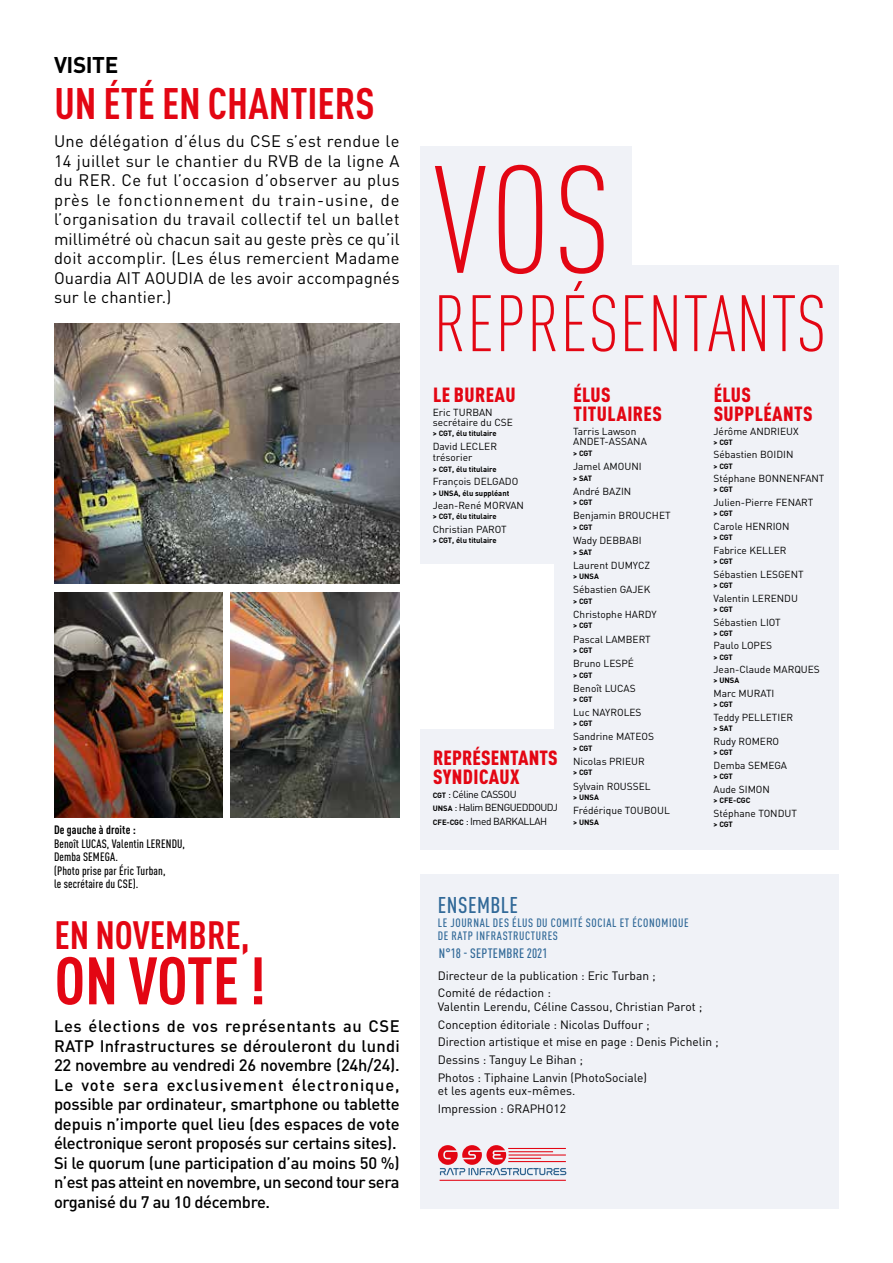
<style>
.page{position:relative;width:893px;height:1263px;background:#fff}
.page>*{position:absolute;margin:0;border:0;box-sizing:border-box;transform-origin:0 0}
.t1{font:300 condensed 150px "DIN Pro";color:#e30613}
.t2{font:300 condensed 78.6px "DIN Pro";letter-spacing:.01em;color:#e30613}
.t3{font:700 condensed 66px "DIN Pro";color:#e30613}
.t4{font:700 condensed 43.5px "DIN Pro";color:#e30613}
.t5{font:700 condensed 39px "DIN Pro";color:#e30613}
.t6{font:500 condensed 22.5px "DIN Pro";letter-spacing:.02em;color:#316998}
.t7{font:700 22.5px "DIN";letter-spacing:-.02em;color:#000}
.t8{font:900 condensed 20.25px/19px "DIN Pro";letter-spacing:.02em;color:#e30613}
.t9{font:500 16.5px/19.5px "DIN";letter-spacing:-.015em;color:#000}
.t10{font:16.5px/19.5px "DIN Pro";letter-spacing:.01em;color:#000;text-align:justify}
.t11{font:500 condensed 13.5px "DIN Pro";letter-spacing:.02em;color:#316998}
.t12{font:12px/17.7px "DIN Pro";color:#000}
.t13{font:500 condensed 12px/13.5px "DIN Pro";letter-spacing:.01em;color:#000}
.t14{font:500 condensed 12px/13.5px "DIN Pro";letter-spacing:.05em;color:#316998}
.t15{font:700 condensed 12px "DIN Pro";letter-spacing:.01em;color:#000}
.t16{font:10.2px/10.2px "DIN Pro";color:#000}
.t17{font:10.2px/13.8px "DIN Pro";letter-spacing:-.045em;color:#000}
.t18{font:700 7.65px "DIN Pro";letter-spacing:-.02em;color:#000}
.t19{font:700 7.65px "DIN Pro";color:#000}
.s1{font-weight:700;font-size:7.65px}
</style>
<div class="page">
<div style="left:421px;top:266px;width:418px;height:298px;background:#f0f2f7"></div>
<div style="left:421px;top:146px;width:211px;height:298px;background:#f0f2f7"></div>
<div style="left:421px;top:729px;width:418px;height:120px;background:#f0f2f7"></div>
<div style="left:554px;top:545px;width:285px;height:247px;background:#f0f2f7"></div>
<div style="left:421px;top:875px;width:418px;height:334px;background:#f0f2f7"></div>
<svg style="left:438px;top:1145px;width:128px;height:30px"></svg>
<hr style="left:440px;top:1180px;width:126px;height:1px;background:#e30613">
<img style="left:54px;top:592px;width:169px;height:225px">
<img style="left:54px;top:323px;width:346px;height:261px">
<img style="left:231px;top:592px;width:169px;height:225px">
<h3 class="t7" style="left:54px;top:50px;width:66px">VISITE</h3>
<h3 class="t4" style="left:54px;top:71px;width:322px">UN ÉTÉ EN CHANTIERS</h3>
<p class="t10" style="left:54px;top:130px;width:347px">Une délégation d’élus du CSE s’est rendue le 14 juillet sur le chantier du RVB de la ligne A du RER. Ce fut l’occasion d’observer au plus près le fonctionnement du train-usine, de l’organisation du travail collectif tel un ballet millimétré où chacun sait au geste près ce qu’il doit accomplir. (Les élus remercient Madame Ouardia AIT AOUDIA de les avoir accompagnés sur le chantier.)</p>
<p class="t15" style="left:54px;top:821px;width:83px">De gauche à droite :</p>
<p class="t13" style="left:54px;top:836px;width:133px">Benoît LUCAS, Valentin LERENDU,<br>Demba SEMEGA.<br>(Photo prise par Éric Turban,<br>le secrétaire du CSE).</p>
<h3 class="t5" style="left:54px;top:906px;width:197px">EN NOVEMBRE,</h3>
<h3 class="t3" style="left:55px;top:931px;width:213px">ON VOTE !</h3>
<p class="t9" style="left:54px;top:1016px;width:347px">Les élections de vos représentants au CSE RATP Infrastructures se dérouleront du lundi 22 novembre au vendredi 26 novembre (24h/24).<br>Le vote sera exclusivement électronique, possible par ordinateur, smartphone ou tablette depuis n’importe quel lieu (des espaces de vote électronique seront proposés sur certains sites).<br>Si le quorum (une participation d’au moins 50 %) n’est pas atteint en novembre, un second tour sera organisé du 7 au 10 décembre.</p>
<h1 class="t1" style="left:434px;top:114px;width:178px">VOS</h1>
<h2 class="t2" style="left:434px;top:268px;width:394px">REPRÉSENTANTS</h2>
<h3 class="t8" style="left:433px;top:383px;width:84px">LE BUREAU</h3>
<p class="t16" style="left:433px;top:406px;width:82px">Eric TURBAN secrétaire du CSE</p>
<p class="t19" style="left:433px;top:428px;width:65px">&gt; CGT, élu titulaire</p>
<p class="t16" style="left:433px;top:440px;width:66px;line-height:11.2px">David LECLER trésorier</p>
<p class="t19" style="left:433px;top:464px;width:65px">&gt; CGT, élu titulaire</p>
<p class="t16" style="left:433px;top:476px;width:87px">François DELGADO</p>
<p class="t19" style="left:433px;top:488px;width:78px">&gt; UNSA, élu suppléant</p>
<p class="t16" style="left:433px;top:499px;width:93px">Jean-René MORVAN</p>
<p class="t19" style="left:433px;top:511px;width:65px">&gt; CGT, élu titulaire</p>
<p class="t16" style="left:433px;top:523px;width:76px">Christian PAROT</p>
<p class="t19" style="left:433px;top:535px;width:65px">&gt; CGT, élu titulaire</p>
<h3 class="t8" style="left:433px;top:746px;width:126px">REPRÉSENTANTS<br>SYNDICAUX</h3>
<p class="t17" style="left:433px;top:786px;width:127px"><span class="s1">CGT</span> : Céline CASSOU<br><span class="s1">UNSA</span> : Halim BENGUEDDOUDJ<br><span class="s1">CFE-CGC</span> : Imed BARKALLAH</p>
<h3 class="t8" style="left:573px;top:383px;width:90px">ÉLUS<br>TITULAIRES</h3>
<p class="t16" style="left:573px;top:425px;width:75px">Tarris Lawson<br>ANDET-ASSANA</p>
<p class="t18" style="left:573px;top:448px;width:21px">&gt; CGT</p>
<p class="t16" style="left:573px;top:460px;width:70px">Jamel AMOUNI</p>
<p class="t18" style="left:573px;top:473px;width:21px">&gt; SAT</p>
<p class="t16" style="left:573px;top:485px;width:60px">André BAZIN</p>
<p class="t18" style="left:573px;top:497px;width:21px">&gt; CGT</p>
<p class="t16" style="left:573px;top:510px;width:99px">Benjamin BROUCHET</p>
<p class="t18" style="left:573px;top:522px;width:21px">&gt; CGT</p>
<p class="t16" style="left:573px;top:534px;width:70px">Wady DEBBABI</p>
<p class="t18" style="left:573px;top:546px;width:21px">&gt; SAT</p>
<p class="t16" style="left:573px;top:559px;width:79px">Laurent DUMYCZ</p>
<p class="t18" style="left:573px;top:571px;width:27px">&gt; UNSA</p>
<p class="t16" style="left:573px;top:583px;width:79px">Sébastien GAJEK</p>
<p class="t18" style="left:573px;top:596px;width:21px">&gt; CGT</p>
<p class="t16" style="left:573px;top:608px;width:85px">Christophe HARDY</p>
<p class="t18" style="left:573px;top:620px;width:21px">&gt; CGT</p>
<p class="t16" style="left:573px;top:633px;width:79px">Pascal LAMBERT</p>
<p class="t18" style="left:573px;top:645px;width:21px">&gt; CGT</p>
<p class="t16" style="left:573px;top:657px;width:62px">Bruno LESPÉ</p>
<p class="t18" style="left:573px;top:670px;width:21px">&gt; CGT</p>
<p class="t16" style="left:573px;top:682px;width:64px">Benoît LUCAS</p>
<p class="t18" style="left:573px;top:694px;width:21px">&gt; CGT</p>
<p class="t16" style="left:573px;top:706px;width:70px">Luc NAYROLES</p>
<p class="t18" style="left:573px;top:718px;width:21px">&gt; CGT</p>
<p class="t16" style="left:573px;top:730px;width:82px">Sandrine MATEOS</p>
<p class="t18" style="left:573px;top:743px;width:21px">&gt; CGT</p>
<p class="t16" style="left:573px;top:755px;width:73px">Nicolas PRIEUR</p>
<p class="t18" style="left:573px;top:767px;width:21px">&gt; CGT</p>
<p class="t16" style="left:573px;top:780px;width:79px">Sylvain ROUSSEL</p>
<p class="t18" style="left:573px;top:792px;width:27px">&gt; UNSA</p>
<p class="t16" style="left:573px;top:804px;width:98px">Frédérique TOUBOUL</p>
<p class="t18" style="left:573px;top:817px;width:27px">&gt; UNSA</p>
<h3 class="t8" style="left:714px;top:383px;width:100px">ÉLUS<br>SUPPLÉANTS</h3>
<p class="t16" style="left:713px;top:425px;width:87px">Jérôme ANDRIEUX</p>
<p class="t18" style="left:713px;top:437px;width:21px">&gt; CGT</p>
<p class="t16" style="left:713px;top:449px;width:81px">Sébastien BOIDIN</p>
<p class="t18" style="left:713px;top:461px;width:21px">&gt; CGT</p>
<p class="t16" style="left:713px;top:472px;width:112px">Stéphane BONNENFANT</p>
<p class="t18" style="left:713px;top:484px;width:21px">&gt; CGT</p>
<p class="t16" style="left:713px;top:496px;width:101px">Julien-Pierre FENART</p>
<p class="t18" style="left:713px;top:508px;width:21px">&gt; CGT</p>
<p class="t16" style="left:713px;top:520px;width:77px">Carole HENRION</p>
<p class="t18" style="left:713px;top:532px;width:21px">&gt; CGT</p>
<p class="t16" style="left:713px;top:544px;width:75px">Fabrice KELLER</p>
<p class="t18" style="left:713px;top:556px;width:21px">&gt; CGT</p>
<p class="t16" style="left:713px;top:568px;width:92px">Sébastien LESGENT</p>
<p class="t18" style="left:713px;top:580px;width:21px">&gt; CGT</p>
<p class="t16" style="left:713px;top:592px;width:86px">Valentin LERENDU</p>
<p class="t18" style="left:713px;top:604px;width:21px">&gt; CGT</p>
<p class="t16" style="left:713px;top:616px;width:69px">Sébastien LIOT</p>
<p class="t18" style="left:713px;top:628px;width:21px">&gt; CGT</p>
<p class="t16" style="left:713px;top:640px;width:60px">Paulo LOPES</p>
<p class="t18" style="left:713px;top:652px;width:21px">&gt; CGT</p>
<p class="t16" style="left:713px;top:663px;width:108px">Jean-Claude MARQUES</p>
<p class="t18" style="left:713px;top:675px;width:27px">&gt; UNSA</p>
<p class="t16" style="left:713px;top:687px;width:62px">Marc MURATI</p>
<p class="t18" style="left:713px;top:699px;width:21px">&gt; CGT</p>
<p class="t16" style="left:713px;top:711px;width:81px">Teddy PELLETIER</p>
<p class="t18" style="left:713px;top:723px;width:21px">&gt; SAT</p>
<p class="t16" style="left:713px;top:735px;width:67px">Rudy ROMERO</p>
<p class="t18" style="left:713px;top:747px;width:21px">&gt; CGT</p>
<p class="t16" style="left:713px;top:759px;width:75px">Demba SEMEGA</p>
<p class="t18" style="left:713px;top:771px;width:21px">&gt; CGT</p>
<p class="t16" style="left:713px;top:783px;width:58px">Aude SIMON</p>
<p class="t18" style="left:713px;top:795px;width:38px">&gt; CFE-CGC</p>
<p class="t16" style="left:713px;top:807px;width:85px">Stéphane TONDUT</p>
<p class="t18" style="left:713px;top:819px;width:21px">&gt; CGT</p>
<h3 class="t6" style="left:438px;top:889px;width:82px">ENSEMBLE</h3>
<p class="t14" style="left:438px;top:915px;width:252px">LE JOURNAL DES ÉLUS DU COMITÉ SOCIAL ET ÉCONOMIQUE<br>DE RATP INFRASTRUCTURES</p>
<h3 class="t11" style="left:439px;top:943px;width:110px">N°18 - SEPTEMBRE 2021</h3>
<p class="t12" style="left:438px;top:965px;width:219px">Directeur de la publication : Eric Turban ;<br>Comité de rédaction :</p>
<p class="t12" style="left:438px;top:996px;width:283px">Valentin Lerendu, Céline Cassou, Christian Parot ; Conception éditoriale : Nicolas Duffour ;<br>Direction artistique et mise en page : Denis Pichelin ; Dessins : Tanguy Le Bihan ;<br>Photos : Tiphaine Lanvin (PhotoSociale)</p>
<p class="t12" style="left:438px;top:1081px;width:139px">et les agents eux-mêmes.<br>Impression : GRAPHO12</p>
</div>
